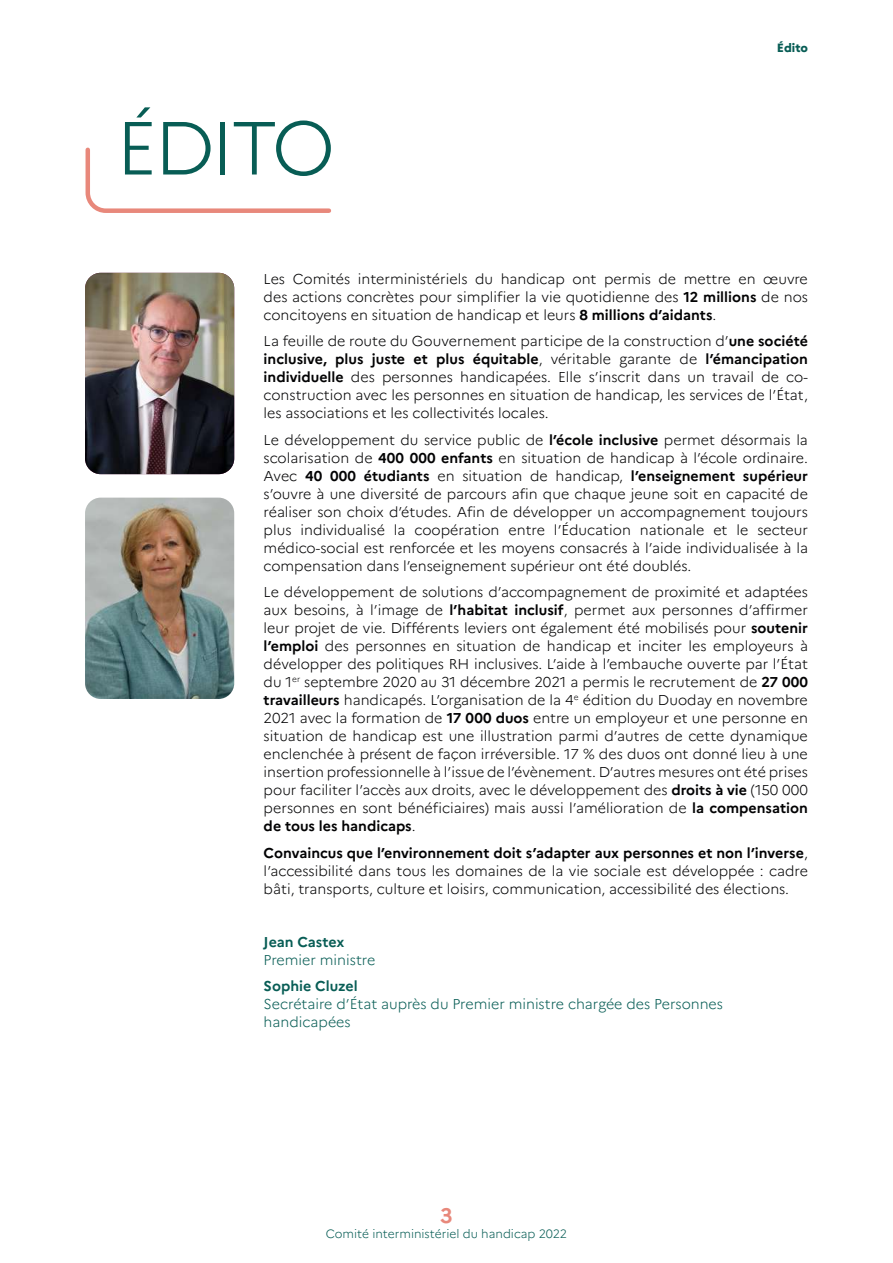
<style>
.page{position:relative;width:893px;height:1263px;background:#fff}
.page>*{position:absolute;margin:0;border:0;box-sizing:border-box;transform-origin:0 0}
.t1{font:300 75px "Marianne";letter-spacing:-.04em;color:#085d55}
.t2{font:700 21px "Marianne";color:#e8887b}
.t3{font:300 14.25px/18px "Marianne";color:#020203;text-align:justify}
.t4{font:300 14.25px/18px "Marianne";color:#085d55}
.t5{font:700 14.25px "Marianne";color:#085d55}
.t6{font:300 12px "Marianne";color:#085d55}
.t7{font:800 12px "Marianne";letter-spacing:-.005em;color:#085d55}
.s1{font-weight:700}
</style>
<div class="page">
<img style="left:85px;top:498px;width:149px;height:201px">
<img style="left:85px;top:273px;width:149px;height:201px">
<svg style="left:85px;top:147px;width:246px;height:66px"></svg>
<h1 class="t1" style="left:116px;top:90px;width:220px">ÉDITO</h1>
<p class="t7" style="left:777px;top:38px;width:32px">Édito</p>
<p class="t3" style="left:264px;top:268px;width:546px">Les Comités interministériels du handicap ont permis de mettre en œuvre des actions concrètes pour simplifier la vie quotidienne des <span class="s1">12 millions</span> de nos concitoyens en situation de handicap et leurs <span class="s1">8 millions d’aidants</span>.</p>
<p class="t3" style="left:264px;top:331px;width:546px">La feuille de route du Gouvernement participe de la construction d’<span class="s1">une société inclusive, plus juste et plus équitable</span>, véritable garante de <span class="s1">l’émancipation individuelle</span> des personnes handicapées. Elle s’inscrit dans un travail de co&shy;construction avec les personnes en situation de handicap, les services de l’État, les associations et les collectivités locales.</p>
<p class="t3" style="left:264px;top:429px;width:546px">Le développement du service public de <span class="s1">l’école inclusive</span> permet désormais la scolarisation de <span class="s1">400 000 enfants</span> en situation de handicap à l’école ordinaire.<br>Avec <span class="s1">40 000 étudiants</span> en situation de handicap, <span class="s1">l’enseignement supérieur </span>s’ouvre à une diversité de parcours afin que chaque jeune soit en capacité de réaliser son choix d’études. Afin de développer un accompagnement toujours plus individualisé la coopération entre l’Éducation nationale et le secteur médico-social est renforcée et les moyens consacrés à l’aide individualisée à la compensation dans l’enseignement supérieur ont été doublés.</p>
<p class="t3" style="left:264px;top:582px;width:546px">Le développement de solutions d’accompagnement de proximité et adaptées aux besoins, à l’image de <span class="s1">l’habitat inclusif</span>, permet aux personnes d’affirmer leur projet de vie. Différents leviers ont également été mobilisés pour <span class="s1">soutenir l’emploi</span> des personnes en situation de handicap et inciter les employeurs à développer des politiques RH inclusives. L’aide à l’embauche ouverte par l’État du 1<sup>er</sup> septembre 2020 au 31 décembre 2021 a permis le recrutement de <span class="s1">27 000 travailleurs</span> handicapés. L’organisation de la 4<sup>e</sup> édition du Duoday en novembre 2021 avec la formation de <span class="s1">17 000 duos</span> entre un employeur et une personne en situation de handicap est une illustration parmi d’autres de cette dynamique enclenchée à présent de façon irréversible. 17 % des duos ont donné lieu à une insertion professionnelle à l’issue de l’évènement. D’autres mesures ont été prises pour faciliter l’accès aux droits, avec le développement des <span class="s1">droits à vie</span> (150 000 personnes en sont bénéficiaires) mais aussi l’amélioration de <span class="s1">la compensation de tous les handicaps</span>.</p>
<p class="t3" style="left:264px;top:842px;width:546px"><span class="s1">Convaincus que l’environnement doit s’adapter aux personnes et non l’inverse</span>, l’accessibilité dans tous les domaines de la vie sociale est développée : cadre bâti, transports, culture et loisirs, communication, accessibilité des élections.</p>
<p class="t5" style="left:264px;top:930px;width:82px">Jean Castex</p>
<p class="t4" style="left:264px;top:949px;width:113px">Premier ministre</p>
<p class="t5" style="left:264px;top:975px;width:96px">Sophie Cluzel</p>
<p class="t4" style="left:264px;top:994px;width:461px">Secrétaire d’État auprès du Premier ministre chargée des Personnes handicapées</p>
<h2 class="t2" style="left:440px;top:1200px;width:14px">3</h2>
<p class="t6" style="left:326px;top:1225px;width:243px">Comité interministériel du handicap 2022</p>
</div>
